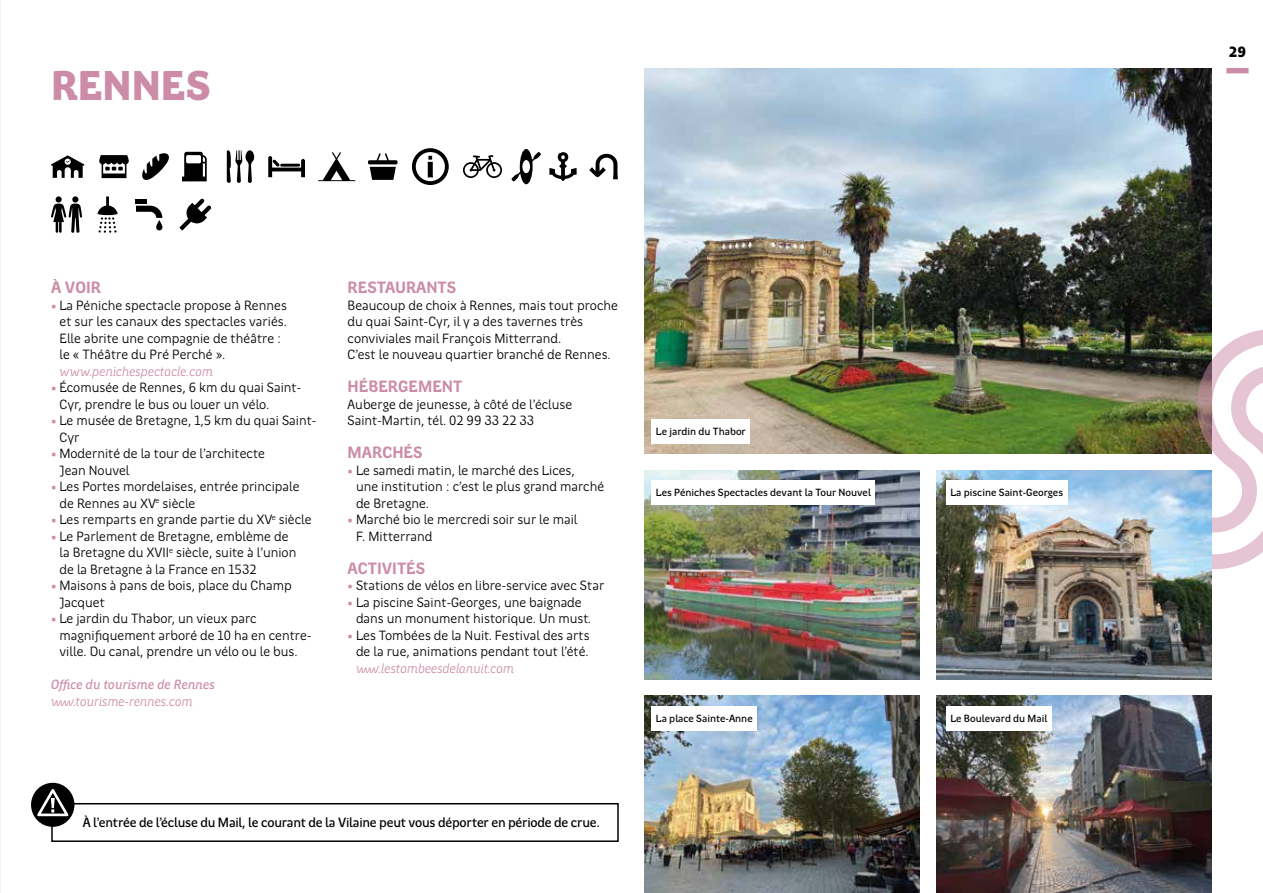
<style>
.page{position:relative;width:1263px;height:893px;background:#fff}
.page>*{position:absolute;margin:0;border:0;box-sizing:border-box;transform-origin:0 0}
.t1{font:900 42px "Region Bretagne New";color:#cc8ca8}
.t2{font:700 16.5px "Region Bretagne New";color:#cc8ca8}
.t3{font:900 15px "Region Bretagne New";color:#000}
.t4{font:13.5px/16.5px "Region Bretagne New";color:#000}
.t5{font:500 13.5px "Region Bretagne New";letter-spacing:-.02em;color:#000}
.t6{font:italic 13.5px "Region Bretagne New";color:#cc8ca8}
.t7{font:italic 500 13.5px "Region Bretagne New";color:#cc8ca8}
.t8{font:500 10.5px "Region Bretagne New";color:#000}
.s1{font-weight:500;color:#cc8ca8}
</style>
<div class="page">
<div style="left:1226px;top:68px;width:22px;height:5px;background:#cc8ca8"></div>
<img style="left:644px;top:68px;width:568px;height:385px">
<img style="left:644px;top:470px;width:275px;height:209px">
<img style="left:936px;top:696px;width:276px;height:197px">
<img style="left:644px;top:696px;width:275px;height:197px">
<img style="left:936px;top:470px;width:276px;height:209px">
<div style="left:652px;top:419px;width:98px;height:24px;background:#fff"></div>
<div style="left:652px;top:706px;width:105px;height:24px;background:#fff"></div>
<div style="left:946px;top:480px;width:121px;height:25px;background:#fff"></div>
<div style="left:652px;top:480px;width:223px;height:25px;background:#fff"></div>
<div style="left:946px;top:706px;width:106px;height:24px;background:#fff"></div>
<svg style="left:318px;top:152px;width:37px;height:29px"></svg>
<svg style="left:412px;top:148px;width:37px;height:37px"></svg>
<svg style="left:463px;top:155px;width:39px;height:23px"></svg>
<svg style="left:136px;top:206px;width:26px;height:24px"></svg>
<hr style="left:136px;top:199px;width:11px;height:4px;background:#000">
<svg style="left:268px;top:156px;width:37px;height:21px"></svg>
<hr style="left:280px;top:164px;width:20px;height:3px;background:#000">
<svg style="left:142px;top:153px;width:27px;height:27px"></svg>
<svg style="left:182px;top:152px;width:25px;height:29px"></svg>
<svg style="left:368px;top:153px;width:30px;height:27px"></svg>
<svg style="left:99px;top:155px;width:30px;height:23px"></svg>
<svg style="left:227px;top:150px;width:27px;height:33px"></svg>
<svg style="left:511px;top:149px;width:30px;height:35px"></svg>
<svg style="left:549px;top:152px;width:28px;height:29px"></svg>
<svg style="left:97px;top:196px;width:21px;height:37px"></svg>
<div style="left:72px;top:196px;width:6px;height:7px;background:#000;border-radius:50%"></div>
<div style="left:56px;top:196px;width:6px;height:7px;background:#000;border-radius:50%"></div>
<svg style="left:51px;top:204px;width:31px;height:29px"></svg>
<svg style="left:179px;top:199px;width:32px;height:31px"></svg>
<svg style="left:589px;top:154px;width:29px;height:25px"></svg>
<svg style="left:51px;top:155px;width:33px;height:23px"></svg>
<div style="left:51px;top:803px;width:568px;height:39px;border:2px solid #000"></div>
<div style="left:31px;top:783px;width:43px;height:44px;background:#000;border-radius:50%"></div>
<svg style="left:37px;top:789px;width:31px;height:27px"></svg>
<svg style="left:1195px;top:327px;width:68px;height:244px"></svg>
<h1 class="t1" style="left:51px;top:62px;width:161px">RENNES</h1>
<p class="t2" style="left:51px;top:278px;width:51px">À VOIR</p>
<p class="t4" style="left:60px;top:297px;width:229px;text-indent:-9px"><span class="s1">•</span> La Péniche spectacle propose à Rennes et sur les canaux des spectacles variés.<br>Elle abrite une compagnie de théâtre : le « Théâtre du Pré Perché ».</p>
<p class="t6" style="left:60px;top:363px;width:155px">www.penichespectacle.com</p>
<p class="t4" style="left:60px;top:379px;width:243px;text-indent:-9px"><span class="s1">•</span> Écomusée de Rennes, 6 km du quai Saint-<br>Cyr, prendre le bus ou louer un vélo.</p>
<p class="t4" style="left:60px;top:412px;width:258px;text-indent:-9px"><span class="s1">•</span> Le musée de Bretagne, 1,5 km du quai Saint-<br>Cyr</p>
<p class="t4" style="left:60px;top:445px;width:207px;text-indent:-9px"><span class="s1">•</span> Modernité de la tour de l’architecte<br>Jean Nouvel</p>
<p class="t4" style="left:60px;top:478px;width:242px;text-indent:-9px"><span class="s1">•</span> Les Portes mordelaises, entrée principale de Rennes au XV<sup>e</sup> siècle</p>
<p class="t4" style="left:51px;top:511px;width:262px"><span class="s1">•</span> Les remparts en grande partie du XV<sup>e</sup> siècle</p>
<p class="t4" style="left:60px;top:528px;width:238px;text-indent:-8px"><span class="s1">•</span> Le Parlement de Bretagne, emblème de la Bretagne du XVII<sup>e</sup> siècle, suite à l’union de la Bretagne à la France en 1532</p>
<p class="t4" style="left:60px;top:577px;width:234px;text-indent:-9px"><span class="s1">•</span> Maisons à pans de bois, place du Champ<br>Jacquet</p>
<p class="t4" style="left:60px;top:610px;width:253px;text-indent:-9px"><span class="s1">•</span> Le jardin du Thabor, un vieux parc magnifiquement arboré de 10 ha en centre&shy;ville. Du canal, prendre un vélo ou le bus.</p>
<p class="t7" style="left:51px;top:677px;width:166px">Office du tourisme de Rennes</p>
<p class="t6" style="left:51px;top:693px;width:143px">www.tourisme-rennes.com</p>
<p class="t2" style="left:348px;top:278px;width:110px">RESTAURANTS</p>
<p class="t4" style="left:348px;top:297px;width:272px">Beaucoup de choix à Rennes, mais tout proche du quai Saint-Cyr, il y a des tavernes très conviviales mail François Mitterrand.<br>C’est le nouveau quartier branché de Rennes.</p>
<p class="t2" style="left:348px;top:377px;width:116px">HÉBERGEMENT</p>
<p class="t4" style="left:348px;top:396px;width:226px">Auberge de jeunesse, à côté de l’écluse<br>Saint-Martin, tél. 02 99 33 22 33</p>
<p class="t2" style="left:348px;top:443px;width:76px">MARCHÉS</p>
<p class="t4" style="left:356px;top:462px;width:250px;text-indent:-8px"><span class="s1">•</span> Le samedi matin, le marché des Lices,<br>une institution : c’est le plus grand marché de Bretagne.</p>
<p class="t4" style="left:356px;top:511px;width:223px;text-indent:-8px"><span class="s1">•</span> Marché bio le mercredi soir sur le mail<br>F. Mitterrand</p>
<p class="t2" style="left:348px;top:559px;width:79px">ACTIVITÉS</p>
<p class="t4" style="left:348px;top:577px;width:258px"><span class="s1">•</span> Stations de vélos en libre-service avec Star</p>
<p class="t4" style="left:356px;top:594px;width:237px;text-indent:-8px"><span class="s1">•</span> La piscine Saint-Georges, une baignade dans un monument historique. Un must.</p>
<p class="t4" style="left:348px;top:627px;width:243px;text-align:center"><span class="s1">•</span> Les Tombées de la Nuit. Festival des arts de la rue, animations pendant tout l’été.</p>
<p class="t6" style="left:356px;top:660px;width:160px">www.lestombeesdelanuit.com</p>
<p class="t5" style="left:83px;top:815px;width:518px">À l’entrée de l’écluse du Mail, le courant de la Vilaine peut vous déporter en période de crue.</p>
<p class="t8" style="left:656px;top:425px;width:91px">Le jardin du Thabor</p>
<p class="t8" style="left:656px;top:487px;width:216px">Les Péniches Spectacles devant la Tour Nouvel</p>
<p class="t8" style="left:950px;top:487px;width:114px">La piscine Saint-Georges</p>
<p class="t8" style="left:656px;top:712px;width:98px">La place Sainte-Anne</p>
<p class="t8" style="left:950px;top:712px;width:98px">Le Boulevard du Mail</p>
<p class="t3" style="left:1229px;top:44px;width:19px">29</p>
</div>
